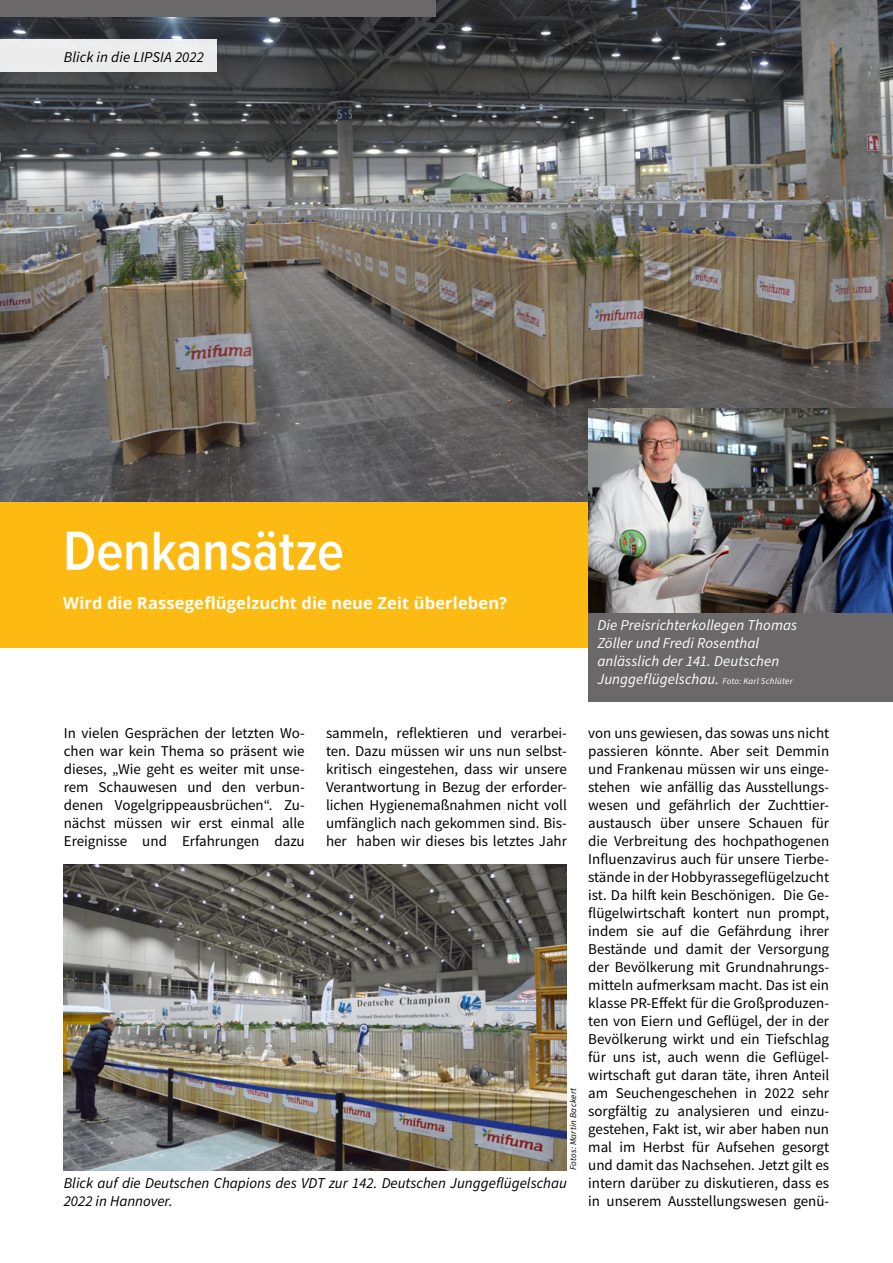
<style>
.page{position:relative;width:893px;height:1263px;background:#fff}
.page>*{position:absolute;margin:0;border:0;box-sizing:border-box;transform-origin:0 0}
.t1{font:600 57px "Proxima Nova Cond";letter-spacing:-.005em;color:#fff}
.t2{font:700 16.5px "Open Sans";letter-spacing:.01em;color:#fff}
.t3{font:15px/18px "Source Sans Pro";color:#000;text-align:justify}
.t4{font:italic 15px/18px "Source Sans Pro";letter-spacing:.005em;color:#fff}
.t5{font:italic 15px/18px "Source Sans Pro";color:#000}
.t6{font:italic 9px "Source Sans Pro";letter-spacing:.025em;color:#000}
.s1{font-size:9px}
</style>
<div class="page">
<div style="left:0;top:501px;width:893px;height:147px;background:#fdba12"></div>
<img style="left:0;top:0;width:893px;height:501px">
<div style="left:0;top:0;width:435px;height:16px;background:#6a6868"></div>
<div style="left:0;top:40px;width:217px;height:32px;background:#ebebec"></div>
<div style="left:588px;top:514px;width:305px;height:188px;background:#6a6868"></div>
<img style="left:588px;top:409px;width:305px;height:203px">
<img style="left:64px;top:864px;width:503px;height:306px">
<p class="t5" style="left:64px;top:48px;width:142px">Blick in die LIPSIA 2022</p>
<h1 class="t1" style="left:63px;top:509px;width:282px">Denkansätze</h1>
<p class="t2" style="left:63px;top:592px;width:445px">Wird die Rassegeflügelzucht die neue Zeit überleben?</p>
<p class="t4" style="left:597px;top:617px;width:201px">Die Preisrichterkollegen Thomas Zöller und Fredi Rosenthal anlässlich der 141. Deutschen Junggeflügelschau. <span class="s1">Foto: Karl Schlüter</span></p>
<p class="t3" style="left:64px;top:724px;width:242px">In vielen Gesprächen der letzten Wo&shy;chen war kein Thema so präsent wie dieses, „Wie geht es weiter mit unse&shy;rem Schauwesen und den verbun&shy;denen Vogelgrippeausbrüchen“. Zu&shy;nächst müssen wir erst einmal alle Ereignisse und Erfahrungen dazu</p>
<p class="t3" style="left:326px;top:724px;width:242px">sammeln, reflektieren und verarbei&shy;ten. Dazu müssen wir uns nun selbst&shy;kritisch eingestehen, dass wir unsere Verantwortung in Bezug der erforder&shy;lichen Hygienemaßnahmen nicht voll umfänglich nach gekommen sind. Bis&shy;her haben wir dieses bis letztes Jahr</p>
<p class="t3" style="left:588px;top:724px;width:242px">von uns gewiesen, das sowas uns nicht passieren könnte. Aber seit Demmin und Frankenau müssen wir uns einge&shy;stehen wie anfällig das Ausstellungs&shy;wesen und gefährlich der Zuchttier&shy;austausch über unsere Schauen für die Verbreitung des hochpathogenen Influenzavirus auch für unsere Tierbe&shy;stände in der Hobbyrassegeflügelzucht ist. Da hilft kein Beschönigen. Die Ge&shy;flügelwirtschaft kontert nun prompt, indem sie auf die Gefährdung ihrer Bestände und damit der Versorgung der Bevölkerung mit Grundnahrungs&shy;mitteln aufmerksam macht. Das ist ein klasse PR-Effekt für die Großproduzen&shy;ten von Eiern und Geflügel, der in der Bevölkerung wirkt und ein Tiefschlag für uns ist, auch wenn die Geflügel&shy;wirtschaft gut daran täte, ihren Anteil am Seuchengeschehen in 2022 sehr sorgfältig zu analysieren und einzu&shy;gestehen, Fakt ist, wir aber haben nun mal im Herbst für Aufsehen gesorgt und damit das Nachsehen. Jetzt gilt es intern darüber zu diskutieren, dass es in unserem Ausstellungswesen genü-</p>
<p class="t6" style="left:567px;top:1170px;width:84px;rotate:-90deg">Fotos: Martin Backert</p>
<p class="t5" style="left:64px;top:1175px;width:505px">Blick auf die Deutschen Chapions des VDT zur 142. Deutschen Junggeflügelschau<br>2022 in Hannover.</p>
</div>
